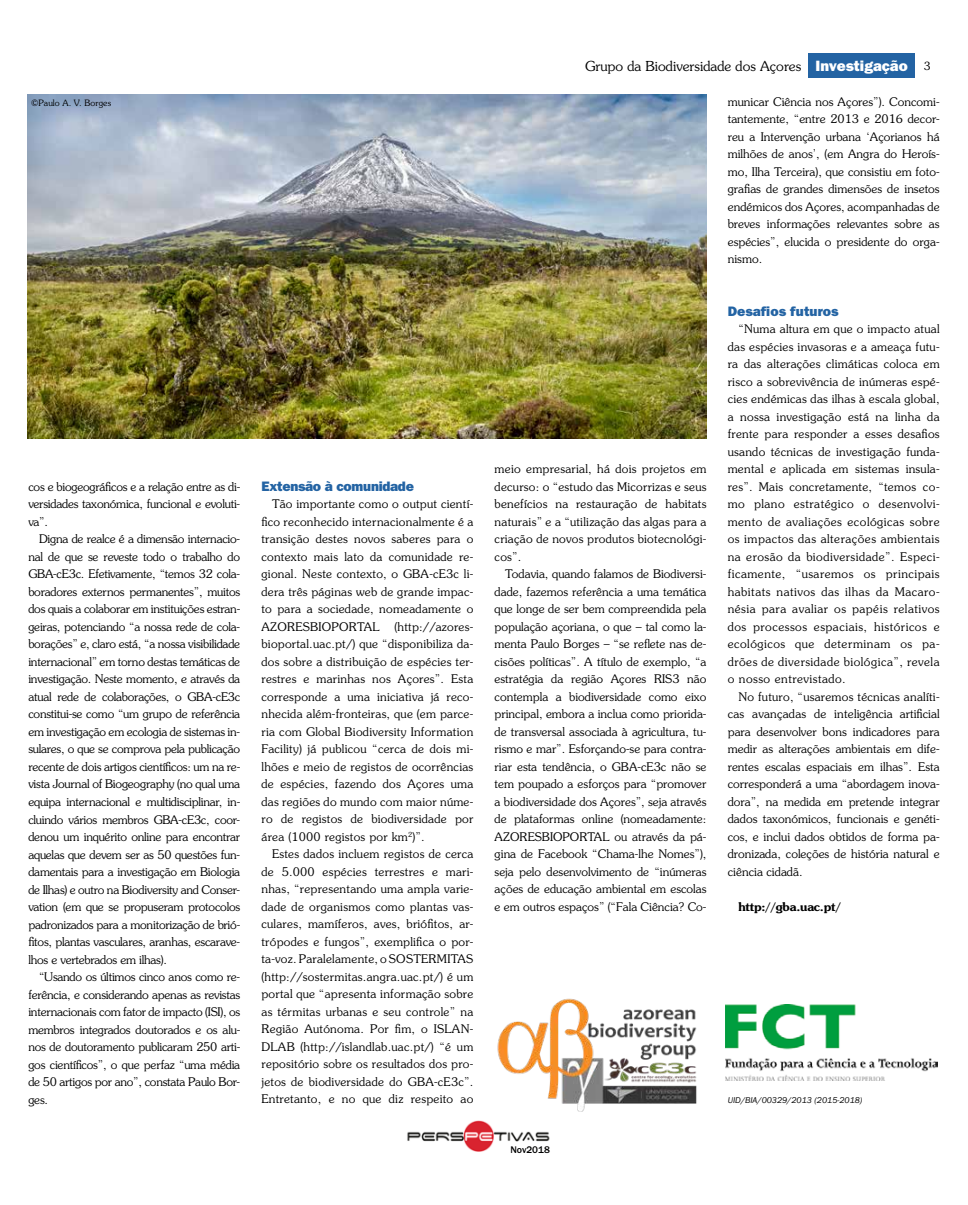
<style>
.page{position:relative;width:968px;height:1205px;background:#fff}
.page>*{position:absolute;margin:0;border:0;box-sizing:border-box;transform-origin:0 0}
.t1{font:15px "ITC Franklin Gothic Std Hvy";color:#fff}
.t2{font:300 13.75px "Souvenir Std";color:#000}
.t3{font:13.75px "ITC Franklin Gothic Std Hvy";letter-spacing:-.02em;color:#2363a3}
.t4{font:13.75px "ITC Franklin Gothic Std Hvy";color:#2363a3}
.t5{font:300 11.88px/17.5px "Souvenir Std";color:#000;text-align:justify}
.t6{font:600 11.88px "Souvenir Std";letter-spacing:-.02em;color:#000}
.t7{font:300 11.25px "Souvenir Std";color:#000}
.t8{font:500 10px "ITC Franklin Gothic Std";color:#000}
.t9{font:italic 8.75px "ITC Franklin Gothic Std";color:#000}
.t10{font:300 8.75px "Souvenir Std";color:#000}
</style>
<div class="page">
<img style="left:407px;top:1121px;width:143px;height:31px">
<div style="left:808px;top:53px;width:106px;height:25px;background:#2363a3"></div>
<img style="left:28px;top:94px;width:678px;height:344px">
<img style="left:725px;top:1004px;width:211px;height:77px">
<img style="left:497px;top:998px;width:200px;height:114px">
<p class="t10" style="left:31px;top:97px;width:81px">©Paulo A. V. Borges</p>
<p class="t5" style="left:28px;top:478px;width:213px">cos e biogeográficos e a relação entre as di&shy;versidades taxonómica, funcional e evoluti&shy;va”.</p>
<p class="t5" style="left:28px;top:530px;width:213px;text-indent:11px">Digna de realce é a dimensão internacio&shy;nal de que se reveste todo o trabalho do GBA-cE3c. Efetivamente, “temos 32 cola&shy;boradores externos permanentes”, muitos dos quais a colaborar em instituições estran&shy;geiras, potenciando “a nossa rede de cola&shy;borações” e, claro está, “a nossa visibilidade internacional” em torno destas temáticas de investigação. Neste momento, e através da atual rede de colaborações, o GBA-cE3c constitui-se como “um grupo de referência em investigação em ecologia de sistemas in&shy;sulares, o que se comprova pela publicação recente de dois artigos científicos: um na re&shy;vista Journal of Biogeography (no qual uma equipa internacional e multidisciplinar, in&shy;cluindo vários membros GBA-cE3c, coor&shy;denou um inquérito online para encontrar aquelas que devem ser as 50 questões fun&shy;damentais para a investigação em Biologia de Ilhas) e outro na Biodiversity and Conser&shy;vation (em que se propuseram protocolos padronizados para a monitorização de brió&shy;fitos, plantas vasculares, aranhas, escarave&shy;lhos e vertebrados em ilhas).</p>
<p class="t5" style="left:28px;top:968px;width:213px;text-indent:11px">“Usando os últimos cinco anos como re&shy;ferência, e considerando apenas as revistas internacionais com fator de impacto (ISI), os membros integrados doutorados e os alu&shy;nos de doutoramento publicaram 250 arti&shy;gos científicos”, o que perfaz “uma média de 50 artigos por ano”, constata Paulo Bor&shy;ges.</p>
<p class="t3" style="left:261px;top:477px;width:154px">Extensão à comunidade</p>
<p class="t5" style="left:261px;top:495px;width:213px;text-indent:11px">Tão importante como o output cientí&shy;fico reconhecido internacionalmente é a transição destes novos saberes para o contexto mais lato da comunidade re&shy;gional. Neste contexto, o GBA-cE3c li&shy;dera três páginas web de grande impac&shy;to para a sociedade, nomeadamente o AZORESBIOPORTAL (http://azores&shy;bioportal.uac.pt/) que “disponibiliza da&shy;dos sobre a distribuição de espécies ter&shy;restres e marinhas nos Açores”. Esta corresponde a uma iniciativa já reco&shy;nhecida além-fronteiras, que (em parce&shy;ria com Global Biodiversity Information Facility) já publicou “cerca de dois mi&shy;lhões e meio de registos de ocorrências de espécies, fazendo dos Açores uma das regiões do mundo com maior núme&shy;ro de registos de biodiversidade por área (1000 registos por km<sup>2</sup>)”.</p>
<p class="t5" style="left:261px;top:845px;width:213px;text-indent:11px">Estes dados incluem registos de cerca de 5.000 espécies terrestres e mari&shy;nhas, “representando uma ampla varie&shy;dade de organismos como plantas vas&shy;culares, mamíferos, aves, briófitos, ar&shy;trópodes e fungos”, exemplifica o por&shy;ta-voz. Paralelamente, o SOSTERMITAS (http://sostermitas.angra.uac.pt/) é um portal que “apresenta informação sobre as térmitas urbanas e seu controle” na Região Autónoma. Por fim, o ISLAN-DLAB (http://islandlab.uac.pt/) “é um repositório sobre os resultados dos pro&shy;jetos de biodiversidade do GBA-cE3c”.<br>Entretanto, e no que diz respeito ao</p>
<p class="t1" style="left:815px;top:56px;width:94px">Investigação</p>
<p class="t2" style="left:585px;top:58px;width:218px">Grupo da Biodiversidade dos Açores</p>
<p class="t7" style="left:923px;top:59px;width:8px">3</p>
<p class="t5" style="left:494px;top:460px;width:213px">meio empresarial, há dois projetos em decurso: o “estudo das Micorrizas e seus benefícios na restauração de habitats naturais” e a “utilização das algas para a criação de novos produtos biotecnológi&shy;cos”.</p>
<p class="t5" style="left:494px;top:565px;width:213px;text-indent:11px">Todavia, quando falamos de Biodiversi&shy;dade, fazemos referência a uma temática que longe de ser bem compreendida pela população açoriana, o que – tal como la&shy;menta Paulo Borges – “se reflete nas de&shy;cisões políticas”. A título de exemplo, “a estratégia da região Açores RIS3 não contempla a biodiversidade como eixo principal, embora a inclua como priorida&shy;de transversal associada à agricultura, tu&shy;rismo e mar”. Esforçando-se para contra&shy;riar esta tendência, o GBA-cE3c não se tem poupado a esforços para “promover a biodiversidade dos Açores”, seja através de plataformas online (nomeadamente:<br>AZORESBIOPORTAL ou através da pá&shy;gina de Facebook “Chama-lhe Nomes”), seja pelo desenvolvimento de “inúmeras ações de educação ambiental em escolas e em outros espaços” (“Fala Ciência? Co-</p>
<p class="t5" style="left:727px;top:93px;width:213px">municar Ciência nos Açores”). Concomi&shy;tantemente, “entre 2013 e 2016 decor&shy;reu a Intervenção urbana ‘Açorianos há milhões de anos’, (em Angra do Heroís&shy;mo, Ilha Terceira), que consistiu em foto&shy;grafias de grandes dimensões de insetos endémicos dos Açores, acompanhadas de breves informações relevantes sobre as espécies”, elucida o presidente do orga&shy;nismo.</p>
<p class="t4" style="left:727px;top:302px;width:112px">Desafios futuros</p>
<p class="t5" style="left:727px;top:320px;width:213px;text-indent:11px">“Numa altura em que o impacto atual das espécies invasoras e a ameaça futu&shy;ra das alterações climáticas coloca em risco a sobrevivência de inúmeras espé&shy;cies endémicas das ilhas à escala global, a nossa investigação está na linha da frente para responder a esses desafios usando técnicas de investigação funda&shy;mental e aplicada em sistemas insula&shy;res”. Mais concretamente, “temos co&shy;mo plano estratégico o desenvolvi&shy;mento de avaliações ecológicas sobre os impactos das alterações ambientais na erosão da biodiversidade”. Especi&shy;ficamente, “usaremos os principais habitats nativos das ilhas da Macaro&shy;nésia para avaliar os papéis relativos dos processos espaciais, históricos e ecológicos que determinam os pa&shy;drões de diversidade biológica”, revela o nosso entrevistado.</p>
<p class="t5" style="left:727px;top:688px;width:213px;text-indent:11px">No futuro, “usaremos técnicas analíti&shy;cas avançadas de inteligência artificial para desenvolver bons indicadores para medir as alterações ambientais em dife&shy;rentes escalas espaciais em ilhas”. Esta corresponderá a uma “abordagem inova&shy;dora”, na medida em pretende integrar dados taxonómicos, funcionais e genéti&shy;cos, e inclui dados obtidos de forma pa&shy;dronizada, coleções de história natural e ciência cidadã.</p>
<p class="t6" style="left:738px;top:899px;width:104px">http://gba.uac.pt/</p>
<p class="t8" style="left:510px;top:1144px;width:41px">Nov2018</p>
<p class="t9" style="left:727px;top:1095px;width:136px">UID/BIA/00329/2013 (2015-2018)</p>
</div>
